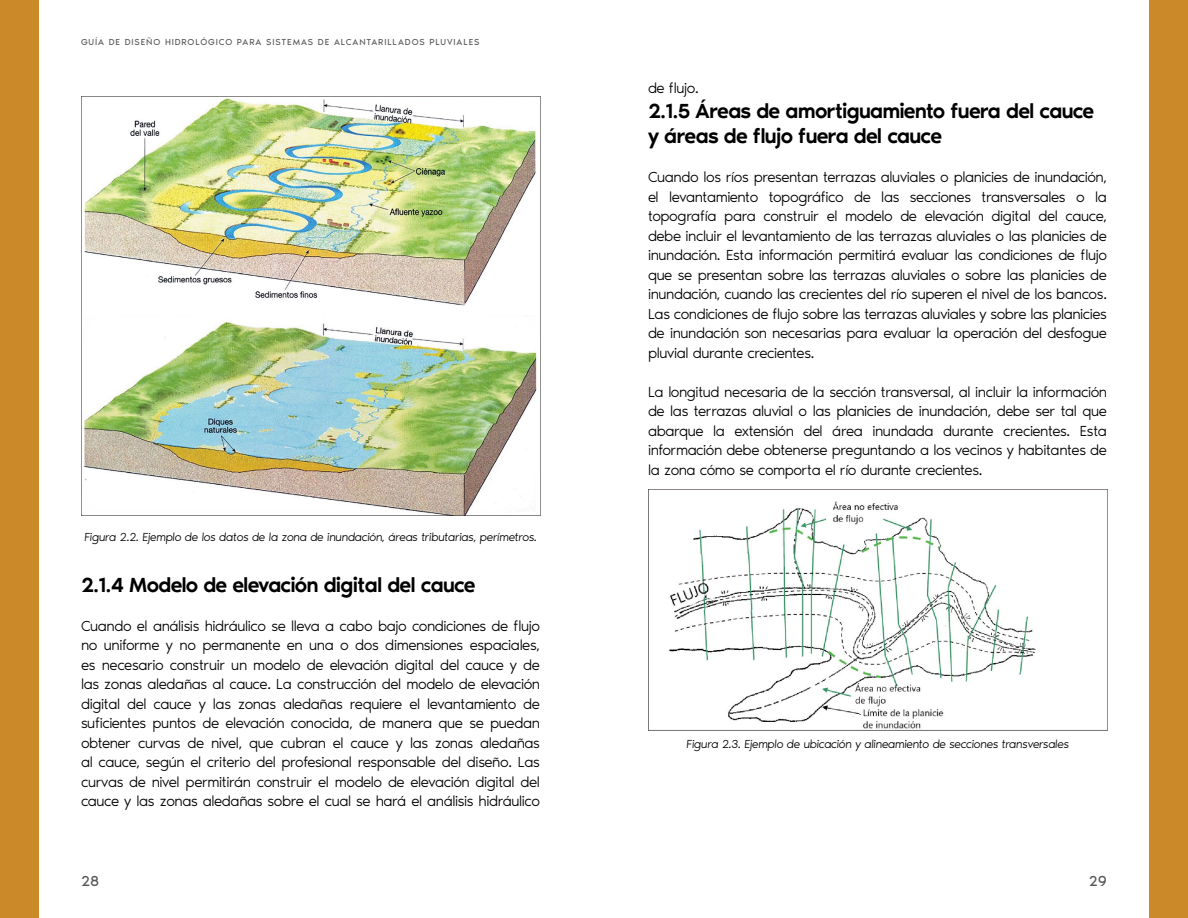
<style>
.page{position:relative;width:1188px;height:918px;background:#fff}
.page>*{position:absolute;margin:0;border:0;box-sizing:border-box;transform-origin:0 0}
.t1{font:500 21px/25.2px "Noir Pro";letter-spacing:-.045em;color:#000}
.t2{font:300 15px/19.5px "Noir Pro";letter-spacing:-.03em;color:#000;text-align:justify}
.t3{font:15px "Noir Pro";color:#58595b}
.t4{font:300 12px "Noir Pro";color:#000}
.t5{font:9px "Noir Pro";letter-spacing:.1em;color:#58595b}
</style>
<div class="page">
<div style="left:0;top:0;width:39px;height:918px;background:#cb892a"></div>
<div style="left:1149px;top:0;width:39px;height:918px;background:#cb892a"></div>
<img style="left:81px;top:96px;width:459px;height:420px">
<img style="left:648px;top:489px;width:459px;height:241px">
<p class="t5" style="left:81px;top:35px;width:400px">GUÍA DE DISEÑO HIDROLÓGICO PARA SISTEMAS DE ALCANTARILLADOS PLUVIALES</p>
<p class="t4" style="left:84px;top:528px;width:456px">Figura 2.2. Ejemplo de los datos de la zona de inundación, áreas tributarias, perímetros.</p>
<h1 class="t1" style="left:81px;top:571px;width:396px">2.1.4 Modelo de elevación digital del cauce</h1>
<p class="t2" style="left:81px;top:615px;width:461px">Cuando el análisis hidráulico se lleva a cabo bajo condiciones de flujo no uniforme y no permanente en una o dos dimensiones espaciales, es necesario construir un modelo de elevación digital del cauce y de las zonas aledañas al cauce. La construcción del modelo de elevación digital del cauce y las zonas aledañas requiere el levantamiento de suficientes puntos de elevación conocida, de manera que se puedan obtener curvas de nivel, que cubran el cauce y las zonas aledañas al cauce, según el criterio del profesional responsable del diseño. Las curvas de nivel permitirán construir el modelo de elevación digital del cauce y las zonas aledañas sobre el cual se hará el análisis hidráulico</p>
<p class="t2" style="left:648px;top:77px;width:52px">de flujo.</p>
<h1 class="t1" style="left:648px;top:97px;width:448px">2.1.5 Áreas de amortiguamiento fuera del cauce y áreas de flujo fuera del cauce</h1>
<p class="t2" style="left:648px;top:167px;width:461px">Cuando los ríos presentan terrazas aluviales o planicies de inundación, el levantamiento topográfico de las secciones transversales o la topografía para construir el modelo de elevación digital del cauce, debe incluir el levantamiento de las terrazas aluviales o las planicies de inundación. Esta información permitirá evaluar las condiciones de flujo que se presentan sobre las terrazas aluviales o sobre las planicies de inundación, cuando las crecientes del río superen el nivel de los bancos.<br>Las condiciones de flujo sobre las terrazas aluviales y sobre las planicies de inundación son necesarias para evaluar la operación del desfogue pluvial durante crecientes.</p>
<p class="t2" style="left:648px;top:381px;width:461px">La longitud necesaria de la sección transversal, al incluir la información de las terrazas aluvial o las planicies de inundación, debe ser tal que abarque la extensión del área inundada durante crecientes. Esta información debe obtenerse preguntando a los vecinos y habitantes de la zona cómo se comporta el río durante crecientes.</p>
<p class="t4" style="left:686px;top:735px;width:385px">Figura 2.3. Ejemplo de ubicación y alineamiento de secciones transversales</p>
<p class="t3" style="left:81px;top:870px;width:20px">28</p>
<p class="t3" style="left:1089px;top:870px;width:20px">29</p>
</div>
